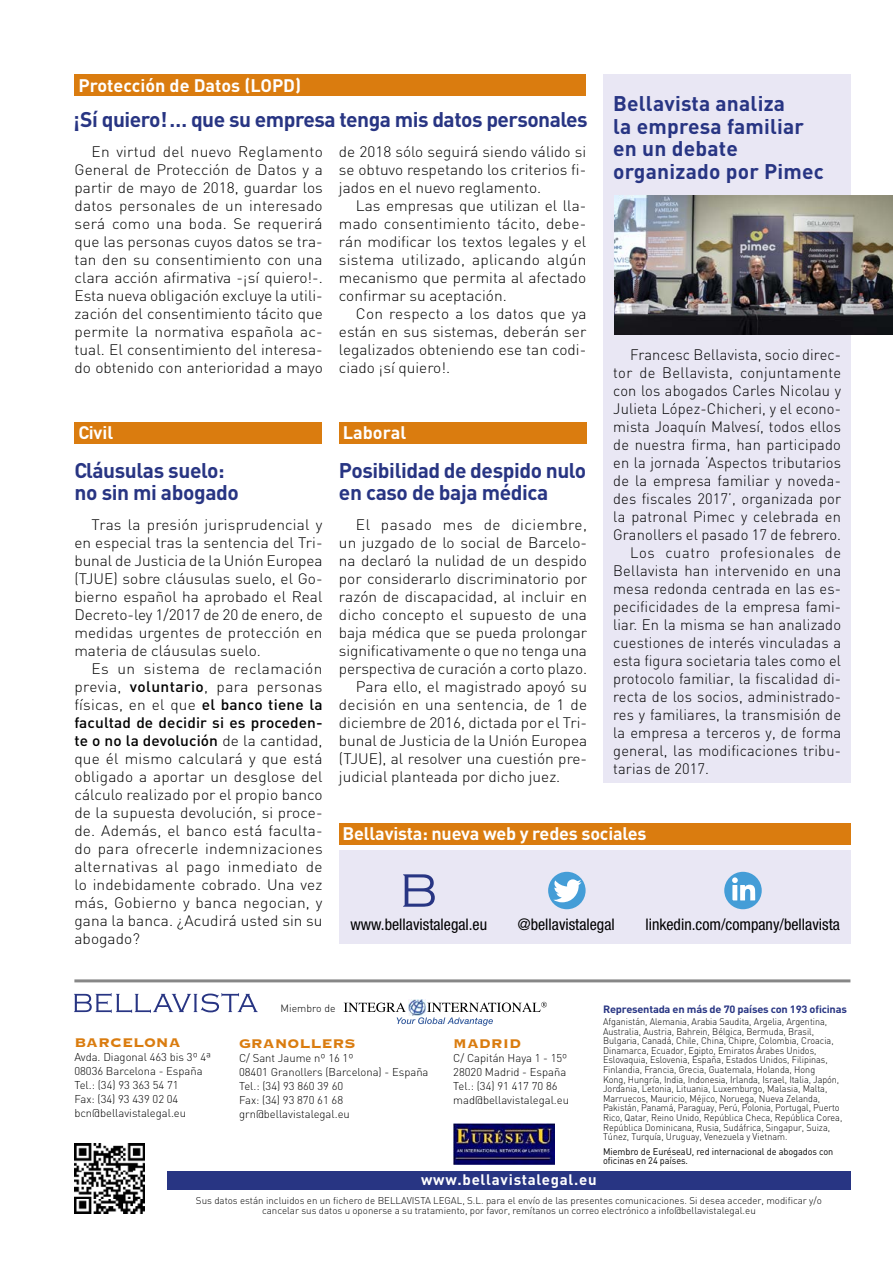
<style>
.page{position:relative;width:893px;height:1263px;background:#fff}
.page>*{position:absolute;margin:0;border:0;box-sizing:border-box;transform-origin:0 0}
.t{font:700 21px/22.5px "DIN";letter-spacing:-.02em;color:#283583}
.t-2{font:700 21px/22.5px "DIN";letter-spacing:.01em;color:#283583}
.secció{font:700 18px "DIN";color:#fff}
.Text_rejilla2{font:700 18px "DIN";letter-spacing:-.01em;color:#fff}
.t1{font:16.5px "Copperplate Gothic Std 33 BC";color:#da7c0f}
.Ladill_taronja{font:condensed 16.05px "Helvetica Neue LT Std";color:#000}
.Text_rejilla2-2{font:300 15px/18px "DIN";color:#000;text-align:justify}
.t2{font:700 15px "DIN";letter-spacing:.05em;color:#fff}
.t3{font:300 11.25px "DIN";color:#000}
.t4{font:700 10.5px "DIN";letter-spacing:-.02em;color:#283583;scale:1.05 1}
.t5{font:300 10.5px "DIN";color:#000}
.t6{font:300 9.75px/9.8px "DIN";color:#000;text-align:center}
.t7{font:300 9.6px/9.6px "DIN";color:#000;scale:.94 1}
.t8{font:9.6px/9.9px "DIN";letter-spacing:-.005em;color:#000;scale:.95 1}
.s1{font-weight:500}
</style>
<div class="page">
<div style="left:339px;top:422px;width:247px;height:21px;background:#da7c0f"></div>
<div style="left:74px;top:422px;width:248px;height:21px;background:#da7c0f"></div>
<div style="left:74px;top:74px;width:512px;height:22px;background:#da7c0f"></div>
<div style="left:339px;top:824px;width:511px;height:21px;background:#da7c0f"></div>
<div style="left:167px;top:1171px;width:683px;height:19px;background:#283583"></div>
<svg style="left:74px;top:993px;width:184px;height:20px"></svg>
<hr style="left:74px;top:979px;width:776px;height:3px;background:#878787">
<img style="left:410px;top:999px;width:16px;height:3px">
<svg style="left:344px;top:1002px;width:203px;height:24px"></svg>
<img style="left:454px;top:1123px;width:101px;height:41px">
<img style="left:74px;top:1143px;width:71px;height:70px">
<div style="left:339px;top:850px;width:511px;height:94px;background:#e9e7f4"></div>
<div style="left:603px;top:74px;width:247px;height:708px;background:#e9e7f4"></div>
<img style="left:614px;top:196px;width:279px;height:139px">
<div style="left:724px;top:872px;width:38px;height:37px;background:#449dd7;border-radius:50%"></div>
<svg style="left:732px;top:877px;width:23px;height:23px"></svg>
<div style="left:548px;top:872px;width:38px;height:37px;background:#449dd7;border-radius:50%"></div>
<svg style="left:553px;top:879px;width:29px;height:23px"></svg>
<svg style="left:403px;top:874px;width:32px;height:33px"></svg>
<p class="secció" style="left:79px;top:73px;width:224px">Protección de Datos (LOPD)</p>
<p class="t-2" style="left:613px;top:91px;width:173px">Bellavista analiza</p>
<p class="t-2" style="left:613px;top:114px;width:192px">la empresa familiar</p>
<p class="t-2" style="left:613px;top:136px;width:212px">en un debate organizado por Pimec</p>
<p class="t" style="left:74px;top:107px;width:516px">¡Sí quiero!… que su empresa tenga mis datos personales</p>
<p class="Text_rejilla2-2" style="left:339px;top:142px;width:249px">de 2018 sólo seguirá siendo válido si se obtuvo respetando los criterios fi&shy;jados en el nuevo reglamento.</p>
<p class="Text_rejilla2-2" style="left:339px;top:196px;width:249px;text-indent:17px">Las empresas que utilizan el lla&shy;mado consentimiento tácito, debe&shy;rán modificar los textos legales y el sistema utilizado, aplicando algún mecanismo que permita al afectado confirmar su aceptación.</p>
<p class="Text_rejilla2-2" style="left:339px;top:304px;width:249px;text-indent:17px">Con respecto a los datos que ya están en sus sistemas, deberán ser legalizados obteniendo ese tan codi&shy;ciado ¡sí quiero!.</p>
<p class="Text_rejilla2-2" style="left:75px;top:142px;width:250px;text-indent:17px">En virtud del nuevo Reglamento General de Protección de Datos y a partir de mayo de 2018, guardar los datos personales de un interesado será como una boda. Se requerirá que las personas cuyos datos se tra&shy;tan den su consentimiento con una clara acción afirmativa -¡sí quiero!-.<br>Esta nueva obligación excluye la utili&shy;zación del consentimiento tácito que permite la normativa española ac&shy;tual. El consentimiento del interesa&shy;do obtenido con anterioridad a mayo</p>
<p class="Text_rejilla2-2" style="left:613px;top:345px;width:230px;text-indent:17px">Francesc Bellavista, socio direc&shy;tor de Bellavista, conjuntamente con los abogados Carles Nicolau y Julieta López-Chicheri, y el econo&shy;mista Joaquín Malvesí, todos ellos de nuestra firma, han participado en la jornada ‘Aspectos tributarios de la empresa familiar y noveda&shy;des fiscales 2017’, organizada por la patronal Pimec y celebrada en Granollers el pasado 17 de febrero.</p>
<p class="Text_rejilla2-2" style="left:613px;top:543px;width:229px;text-indent:17px">Los cuatro profesionales de Bellavista han intervenido en una mesa redonda centrada en las es&shy;pecificidades de la empresa fami&shy;liar. En la misma se han analizado cuestiones de interés vinculadas a esta figura societaria tales como el protocolo familiar, la fiscalidad di&shy;recta de los socios, administrado&shy;res y familiares, la transmisión de la empresa a terceros y, de forma general, las modificaciones tribu&shy;tarias de 2017.</p>
<p class="secció" style="left:79px;top:421px;width:36px">Civil</p>
<p class="secció" style="left:343px;top:421px;width:65px">Laboral</p>
<p class="t" style="left:75px;top:458px;width:151px">Cláusulas suelo:</p>
<p class="t" style="left:75px;top:480px;width:166px">no sin mi abogado</p>
<p class="t" style="left:339px;top:458px;width:249px">Posibilidad de despido nulo en caso de baja médica</p>
<p class="Text_rejilla2-2" style="left:74px;top:515px;width:250px;text-indent:17px">Tras la presión jurisprudencial y en especial tras la sentencia del Tri&shy;bunal de Justicia de la Unión Europea (TJUE) sobre cláusulas suelo, el Go&shy;bierno español ha aprobado el Real Decreto-ley 1/2017 de 20 de enero, de medidas urgentes de protección en materia de cláusulas suelo.</p>
<p class="Text_rejilla2-2" style="left:74px;top:659px;width:250px;text-indent:17px">Es un sistema de reclamación previa, <span class="s1">voluntario</span>, para personas físicas, en el que <span class="s1">el banco tiene la facultad de decidir si es proceden&shy;te o no la devolución</span> de la cantidad, que él mismo calculará y que está obligado a aportar un desglose del cálculo realizado por el propio banco de la supuesta devolución, si proce&shy;de. Además, el banco está faculta&shy;do para ofrecerle indemnizaciones alternativas al pago inmediato de lo indebidamente cobrado. Una vez más, Gobierno y banca negocian, y gana la banca. ¿Acudirá usted sin su abogado?</p>
<p class="Text_rejilla2-2" style="left:339px;top:515px;width:250px;text-indent:17px">El pasado mes de diciembre, un juzgado de lo social de Barcelo&shy;na declaró la nulidad de un despido por considerarlo discriminatorio por razón de discapacidad, al incluir en dicho concepto el supuesto de una baja médica que se pueda prolongar significativamente o que no tenga una perspectiva de curación a corto plazo.</p>
<p class="Text_rejilla2-2" style="left:339px;top:677px;width:250px;text-indent:17px">Para ello, el magistrado apoyó su decisión en una sentencia, de 1 de diciembre de 2016, dictada por el Tri&shy;bunal de Justicia de la Unión Europea (TJUE), al resolver una cuestión pre&shy;judicial planteada por dicho juez.</p>
<p class="Text_rejilla2" style="left:343px;top:821px;width:305px">Bellavista: nueva web y redes sociales</p>
<p class="Ladill_taronja" style="left:350px;top:915px;width:138px">www.bellavistalegal.eu</p>
<p class="Ladill_taronja" style="left:518px;top:915px;width:98px">@bellavistalegal</p>
<p class="Ladill_taronja" style="left:645px;top:915px;width:196px">linkedin.com/company/bellavista</p>
<p class="t1" style="left:74px;top:1034px;width:108px">BARCELONA</p>
<p class="t3" style="left:74px;top:1050px;width:138px">Avda. Diagonal 463 bis 3º 4ª</p>
<p class="t3" style="left:74px;top:1064px;width:130px">08036 Barcelona - España</p>
<p class="t3" style="left:74px;top:1078px;width:106px">Tel.: (34) 93 363 54 71</p>
<p class="t3" style="left:74px;top:1092px;width:106px">Fax: (34) 93 439 02 04</p>
<p class="t3" style="left:74px;top:1106px;width:113px">bcn@bellavistalegal.eu</p>
<p class="t5" style="left:281px;top:1001px;width:57px">Miembro de</p>
<p class="t4" style="left:603px;top:1002px;width:234px">Representada en más de 70 países con 193 oficinas</p>
<p class="t1" style="left:239px;top:1035px;width:118px">GRANOLLERS</p>
<p class="t3" style="left:239px;top:1051px;width:116px">C/ Sant Jaume nº 16 1º</p>
<p class="t3" style="left:239px;top:1065px;width:191px">08401 Granollers (Barcelona) - España</p>
<p class="t3" style="left:239px;top:1079px;width:106px">Tel.: (34) 93 860 39 60</p>
<p class="t3" style="left:239px;top:1093px;width:106px">Fax: (34) 93 870 61 68</p>
<p class="t3" style="left:239px;top:1107px;width:112px">grn@bellavistalegal.eu</p>
<p class="t1" style="left:453px;top:1035px;width:69px">MADRID</p>
<p class="t3" style="left:453px;top:1051px;width:116px">C/ Capitán Haya 1 - 15º</p>
<p class="t3" style="left:453px;top:1065px;width:114px">28020 Madrid - España</p>
<p class="t3" style="left:453px;top:1079px;width:106px">Tel.: (34) 91 417 70 86</p>
<p class="t3" style="left:453px;top:1093px;width:117px">mad@bellavistalegal.eu</p>
<p class="t7" style="left:603px;top:1016px;width:256px">Afganistán, Alemania, Arabia Saudita, Argelia, Argentina, Australia, Austria, Bahrein, Bélgica, Bermuda, Brasil, Bulgaria, Canadá, Chile, China, Chipre, Colombia, Croacia, Dinamarca, Ecuador, Egipto, Emiratos Árabes Unidos, Eslovaquia, Eslovenia, España, Estados Unidos, Filipinas, Finlandia, Francia, Grecia, Guatemala, Holanda, Hong<br>Kong, Hungría, India, Indonesia, Irlanda, Israel, Italia, Japón, Jordania, Letonia, Lituania, Luxemburgo, Malasia, Malta, Marruecos, Mauricio, Méjico, Noruega, Nueva Zelanda, Pakistán, Panamá, Paraguay, Perú, Polonia, Portugal, Puerto Rico, Qatar, Reino Unido, República Checa, República Corea, República Dominicana, Rusia, Sudáfrica, Singapur, Suiza, Túnez, Turquía, Uruguay, Venezuela y Vietnam.</p>
<p class="t8" style="left:603px;top:1146px;width:244px">Miembro de EuréseaU, red internacional de abogados con oficinas en 24 países.</p>
<p class="t2" style="left:421px;top:1170px;width:177px">www.bellavistalegal.eu</p>
<p class="t6" style="left:196px;top:1195px;width:627px">Sus datos están incluidos en un fichero de BELLAVISTA LEGAL, S.L. para el envío de las presentes comunicaciones. Si desea acceder, modificar y/o cancelar sus datos u oponerse a su tratamiento, por favor, remítanos un correo electrónico a info@bellavistalegal.eu</p>
</div>
